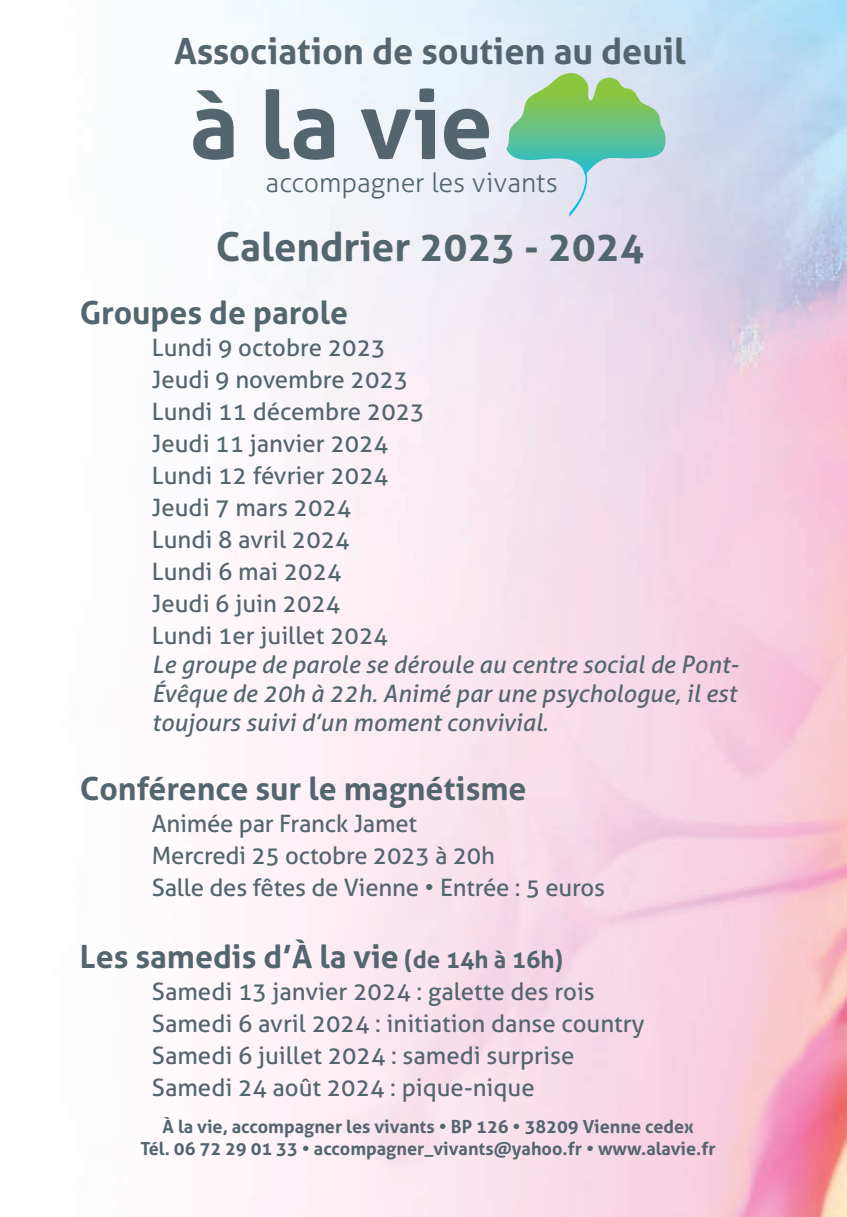
<style>
.page{position:relative;width:847px;height:1217px;background:#fff}
.page>*{position:absolute;margin:0;border:0;box-sizing:border-box;transform-origin:0 0}
.t1{font:700 94.2px "Aller";color:#53656e}
.t2{font:700 40px "Aller";color:#53656e}
.t3{font:700 36px "Aller";color:#53656e}
.t4{font:700 32px "Aller";color:#53656e}
.t5{font:300 26.8px "Aller";letter-spacing:-.005em;color:#53656e}
.t6{font:24px/32px "Aller";color:#53656e}
.t7{font:italic 24px/28.8px "Aller";color:#53656e;text-align:justify}
.t8{font:700 18px "Aller";color:#53656e}
.s1{font-size:24px}
</style>
<div class="page">
<img style="left:191px;top:0;width:655px;height:1216px">
<svg style="left:506px;top:73px;width:159px;height:144px;background:#a9d4bb"></svg>
<p class="t3" style="left:174px;top:38px;width:513px">Association de soutien au deuil</p>
<p class="t1" style="left:189px;top:67px;width:305px">à la vie</p>
<p class="t5" style="left:265px;top:167px;width:294px">accompagner les vivants</p>
<p class="t2" style="left:216px;top:232px;width:429px">Calendrier 2023 - 2024</p>
<p class="t4" style="left:80px;top:300px;width:270px">Groupes de parole</p>
<p class="t6" style="left:152px;top:334px;width:235px">Lundi 9 octobre 2023</p>
<p class="t6" style="left:152px;top:366px;width:258px">Jeudi 9 novembre 2023</p>
<p class="t6" style="left:152px;top:398px;width:274px">Lundi 11 décembre 2023</p>
<p class="t6" style="left:152px;top:430px;width:237px">Jeudi 11 janvier 2024</p>
<p class="t6" style="left:152px;top:462px;width:238px">Lundi 12 février 2024</p>
<p class="t6" style="left:152px;top:494px;width:201px">Jeudi 7 mars 2024</p>
<p class="t6" style="left:152px;top:526px;width:199px">Lundi 8 avril 2024</p>
<p class="t6" style="left:152px;top:558px;width:191px">Lundi 6 mai 2024</p>
<p class="t6" style="left:152px;top:590px;width:190px">Jeudi 6 juin 2024</p>
<p class="t6" style="left:152px;top:622px;width:237px">Lundi 1er juillet 2024</p>
<p class="t7" style="left:152px;top:652px;width:588px">Le groupe de parole se déroule au centre social de Pont-Évêque de 20h à 22h. Animé par une psychologue, il est toujours suivi d’un moment convivial.</p>
<p class="t4" style="left:80px;top:776px;width:448px">Conférence sur le magnétisme</p>
<p class="t6" style="left:152px;top:809px;width:454px">Animée par Franck Jamet<br>Mercredi 25 octobre 2023 à 20h<br>Salle des fêtes de Vienne • Entrée : 5 euros</p>
<p class="t4" style="left:80px;top:944px;width:484px">Les samedis d’À la vie <span class="s1">(de 14h à 16h)</span></p>
<p class="t6" style="left:152px;top:977px;width:494px">Samedi 13 janvier 2024 : galette des rois<br>Samedi 6 avril 2024 : initiation danse country<br>Samedi 6 juillet 2024 : samedi surprise</p>
<p class="t6" style="left:152px;top:1073px;width:384px">Samedi 24 août 2024 : pique-nique</p>
<p class="t8" style="left:162px;top:1119px;width:532px">À la vie, accompagner les vivants • BP 126 • 38209 Vienne cedex</p>
<p class="t8" style="left:140px;top:1141px;width:576px">Tél. 06 72 29 01 33 • accompagner_vivants@yahoo.fr • www.alavie.fr</p>
</div>
